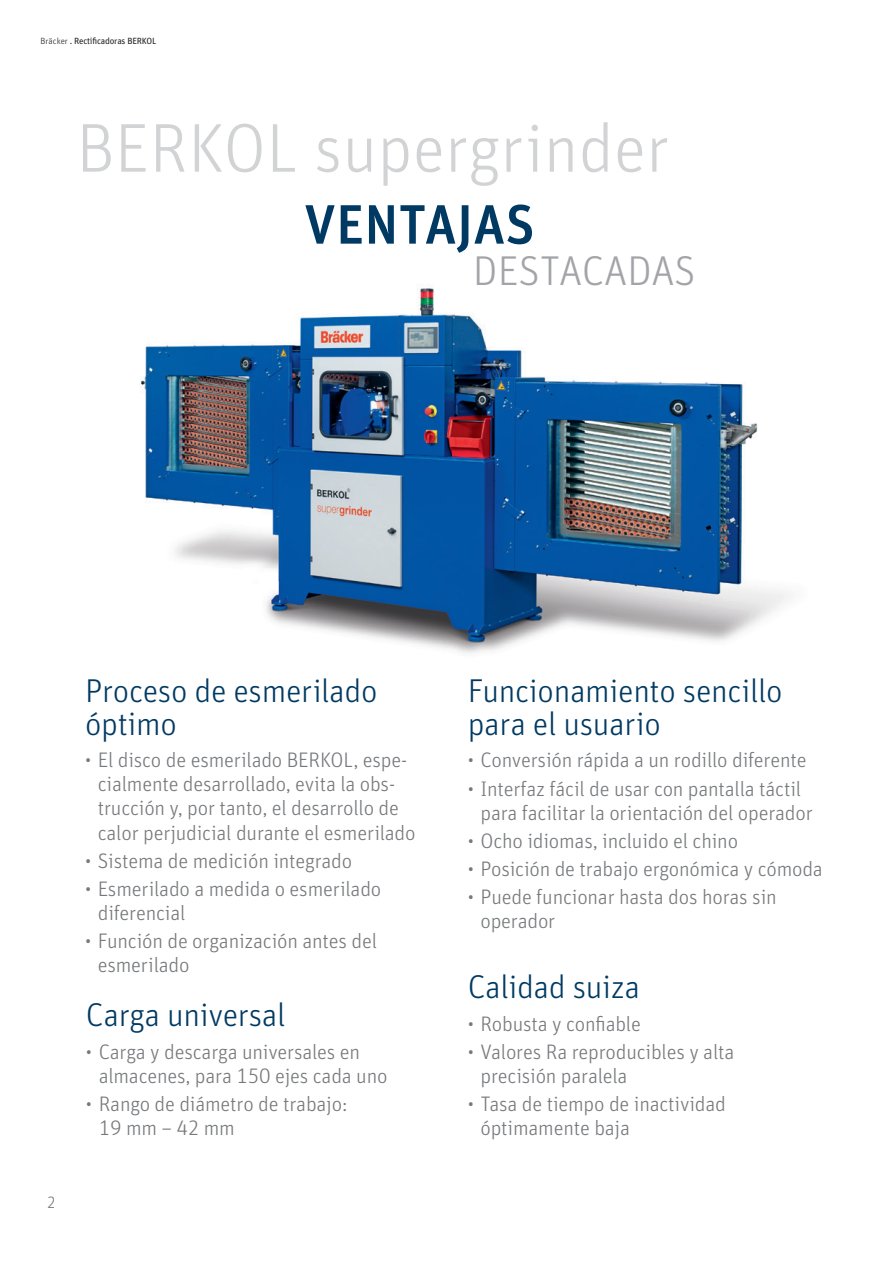
<style>
.page{position:relative;width:893px;height:1263px;background:#fff}
.page>*{position:absolute;margin:0;border:0;box-sizing:border-box;transform-origin:0 0}
.t1{font:300 69px "Unit Pro";color:#d2d3d5}
.t2{font:500 55.5px "Unit Pro";color:#003a63}
.t3{font:300 41.7px "Unit Pro";color:#a3a4a8}
.t4{font:300 33px/33px "Unit Pro";letter-spacing:-.01em;color:#003a63}
.t5{font:300 21px/24px "Unit Pro";letter-spacing:-.01em;color:#76787b}
.t6{font:300 16.5px "Unit Pro";color:#76787b}
.t7{font:9px "Unit Pro";letter-spacing:-.02em;color:#231f20}
.s1{font-weight:300}
</style>
<div class="page">
<img style="left:140px;top:288px;width:650px;height:365px">
<p class="t7" style="left:41px;top:34px;width:117px"><span class="s1">Bräcker</span> . Rectificadoras BERKOL</p>
<h1 class="t1" style="left:77px;top:100px;width:594px">BERKOL supergrinder</h1>
<h2 class="t2" style="left:304px;top:183px;width:232px">VENTAJAS</h2>
<h3 class="t3" style="left:473px;top:242px;width:224px">DESTACADAS</h3>
<p class="t6" style="left:46px;top:1191px;width:11px">2</p>
<h3 class="t4" style="left:85px;top:672px;width:294px">Proceso de esmerilado óptimo</h3>
<p class="t5" style="left:98px;top:747px;width:319px;text-indent:-13px">• El disco de esmerilado BERKOL, espe&shy;cialmente desarrollado, evita la obs&shy;trucción y, por tanto, el desarrollo de calor perjudicial durante el esmerilado</p>
<p class="t5" style="left:85px;top:847px;width:269px">• Sistema de medición integrado</p>
<p class="t5" style="left:98px;top:876px;width:285px;text-indent:-13px">• Esmerilado a medida o esmerilado diferencial</p>
<p class="t5" style="left:98px;top:928px;width:281px;text-indent:-13px">• Función de organización antes del esmerilado</p>
<h3 class="t4" style="left:86px;top:997px;width:201px">Carga universal</h3>
<p class="t5" style="left:99px;top:1039px;width:290px;text-indent:-13px">• Carga y descarga universales en almacenes, para 150 ejes cada uno</p>
<p class="t5" style="left:99px;top:1091px;width:250px;text-indent:-13px">• Rango de diámetro de trabajo:<br>19 mm – 42 mm</p>
<h3 class="t4" style="left:468px;top:672px;width:316px">Funcionamiento sencillo para el usuario</h3>
<p class="t5" style="left:468px;top:747px;width:340px">• Conversión rápida a un rodillo diferente</p>
<p class="t5" style="left:480px;top:775px;width:334px;text-indent:-13px">• Interfaz fácil de usar con pantalla táctil para facilitar la orientación del operador</p>
<p class="t5" style="left:468px;top:828px;width:272px">• Ocho idiomas, incluido el chino</p>
<p class="t5" style="left:468px;top:856px;width:357px">• Posición de trabajo ergonómica y cómoda</p>
<p class="t5" style="left:480px;top:884px;width:298px;text-indent:-13px">• Puede funcionar hasta dos horas sin operador</p>
<h3 class="t4" style="left:468px;top:969px;width:174px">Calidad suiza</h3>
<p class="t5" style="left:468px;top:1010px;width:175px">• Robusta y confiable</p>
<p class="t5" style="left:480px;top:1039px;width:255px;text-indent:-13px">• Valores Ra reproducibles y alta precisión paralela</p>
<p class="t5" style="left:480px;top:1091px;width:247px;text-indent:-13px">• Tasa de tiempo de inactividad óptimamente baja</p>
</div>
